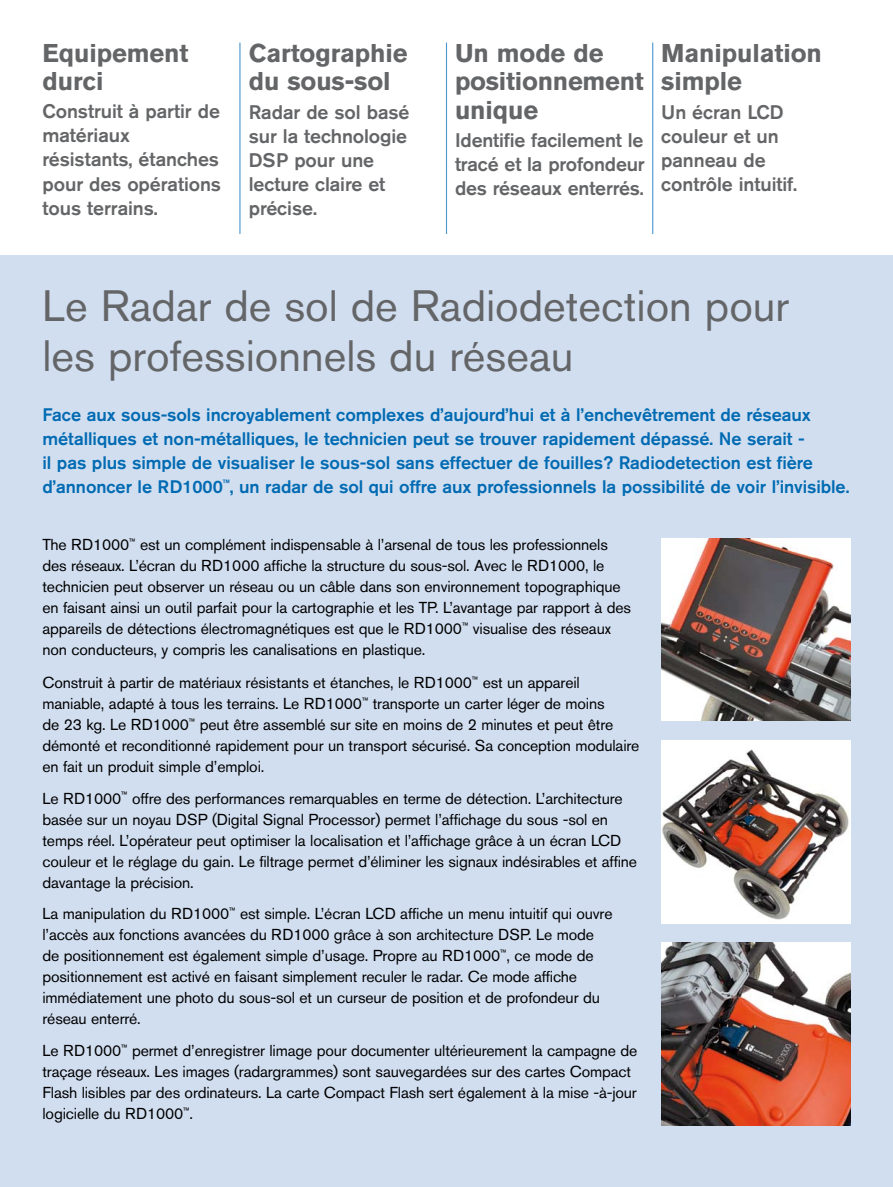
<style>
.page{position:relative;width:893px;height:1187px;background:#fff}
.page>*{position:absolute;margin:0;border:0;box-sizing:border-box;transform-origin:0 0}
.t1{font:43.5px/49.5px "Akzidenz Grotesk BE";color:#646567}
.t2{font:700 25.5px/28.5px "Akzidenz Grotesk BE";letter-spacing:-.005em;color:#646567}
.t3{font:500 19.5px/24px "Akzidenz Grotesk BE";letter-spacing:-.005em;color:#646567}
.t4{font:500 18px/24px "Akzidenz Grotesk BE";letter-spacing:-.005em;color:#006ab2}
.t5{font:15.75px/21px "Akzidenz Grotesk BE";letter-spacing:-.01em;color:#000}
</style>
<div class="page">
<div style="left:0;top:255px;width:893px;height:931px;background:#d1def0"></div>
<img style="left:661px;top:942px;width:189px;height:183px">
<img style="left:661px;top:538px;width:189px;height:183px">
<hr style="left:239px;top:43px;width:1px;height:191px;background:#4b96cd">
<hr style="left:446px;top:43px;width:1px;height:191px;background:#4b96cd">
<hr style="left:652px;top:43px;width:1px;height:191px;background:#4b96cd">
<img style="left:661px;top:740px;width:189px;height:183px">
<h2 class="t2" style="left:43px;top:39px;width:147px">Equipement durci</h2>
<p class="t3" style="left:43px;top:99px;width:180px">Construit à partir de matériaux résistants, étanches pour des opérations tous terrains.</p>
<h2 class="t2" style="left:249px;top:39px;width:160px">Cartographie du sous-sol</h2>
<p class="t3" style="left:249px;top:99px;width:162px">Radar de sol basé sur la technologie<br>DSP pour une lecture claire et précise.</p>
<h2 class="t2" style="left:455px;top:39px;width:190px">Un mode de positionnement unique</h2>
<p class="t3" style="left:455px;top:128px;width:191px;text-align:justify">Identifie facilement le tracé et la profondeur des réseaux enterrés.</p>
<h2 class="t2" style="left:661px;top:39px;width:162px">Manipulation simple</h2>
<p class="t3" style="left:661px;top:99px;width:138px">Un écran LCD couleur et un panneau de contrôle intuitif.</p>
<h1 class="t1" style="left:43px;top:281px;width:748px">Le Radar de sol de Radiodetection pour les professionnels du réseau</h1>
<p class="t4" style="left:43px;top:402px;width:808px">Face aux sous-sols incroyablement complexes d’aujourd’hui et à l’enchevêtrement de réseaux métalliques et non-métalliques, le technicien peut se trouver rapidement dépassé. Ne serait -<br>il pas plus simple de visualiser le sous-sol sans effectuer de fouilles? Radiodetection est fière d’annoncer le RD1000<sup>™</sup>, un radar de sol qui offre aux professionnels la possibilité de voir l’invisible.</p>
<p class="t5" style="left:43px;top:534px;width:590px">The RD1000<sup>™</sup> est un complément indispensable à l’arsenal de tous les professionnels des réseaux. L’écran du RD1000 affiche la structure du sous-sol. Avec le RD1000, le technicien peut observer un réseau ou un câble dans son environnement topographique en faisant ainsi un outil parfait pour la cartographie et les TP. L’avantage par rapport à des appareils de détections électromagnétiques est que le RD1000<sup>™</sup> visualise des réseaux non conducteurs, y compris les canalisations en plastique.</p>
<p class="t5" style="left:43px;top:671px;width:598px">Construit à partir de matériaux résistants et étanches, le RD1000<sup>™</sup> est un appareil maniable, adapté à tous les terrains. Le RD1000<sup>™</sup> transporte un carter léger de moins<br>de 23 kg. Le RD1000<sup>™</sup> peut être assemblé sur site en moins de 2 minutes et peut être démonté et reconditionné rapidement pour un transport sécurisé. Sa conception modulaire en fait un produit simple d’emploi.</p>
<p class="t5" style="left:43px;top:787px;width:596px">Le RD1000<sup>™</sup> offre des performances remarquables en terme de détection. L’architecture basée sur un noyau DSP (Digital Signal Processor) permet l’affichage du sous -sol en temps réel. L’opérateur peut optimiser la localisation et l’affichage grâce à un écran LCD couleur et le réglage du gain. Le filtrage permet d’éliminer les signaux indésirables et affine davantage la précision.</p>
<p class="t5" style="left:43px;top:903px;width:571px">La manipulation du RD1000<sup>™</sup> est simple. L’écran LCD affiche un menu intuitif qui ouvre l’accès aux fonctions avancées du RD1000 grâce à son architecture DSP. Le mode de positionnement est également simple d’usage. Propre au RD1000<sup>™</sup>, ce mode de positionnement est activé en faisant simplement reculer le radar. Ce mode affiche immédiatement une photo du sous-sol et un curseur de position et de profondeur du réseau enterré.</p>
<p class="t5" style="left:43px;top:1039px;width:596px">Le RD1000<sup>™</sup> permet d’enregistrer limage pour documenter ultérieurement la campagne de traçage réseaux. Les images (radargrammes) sont sauvegardées sur des cartes Compact Flash lisibles par des ordinateurs. La carte Compact Flash sert également à la mise -à-jour logicielle du RD1000<sup>™</sup>.</p>
</div>
